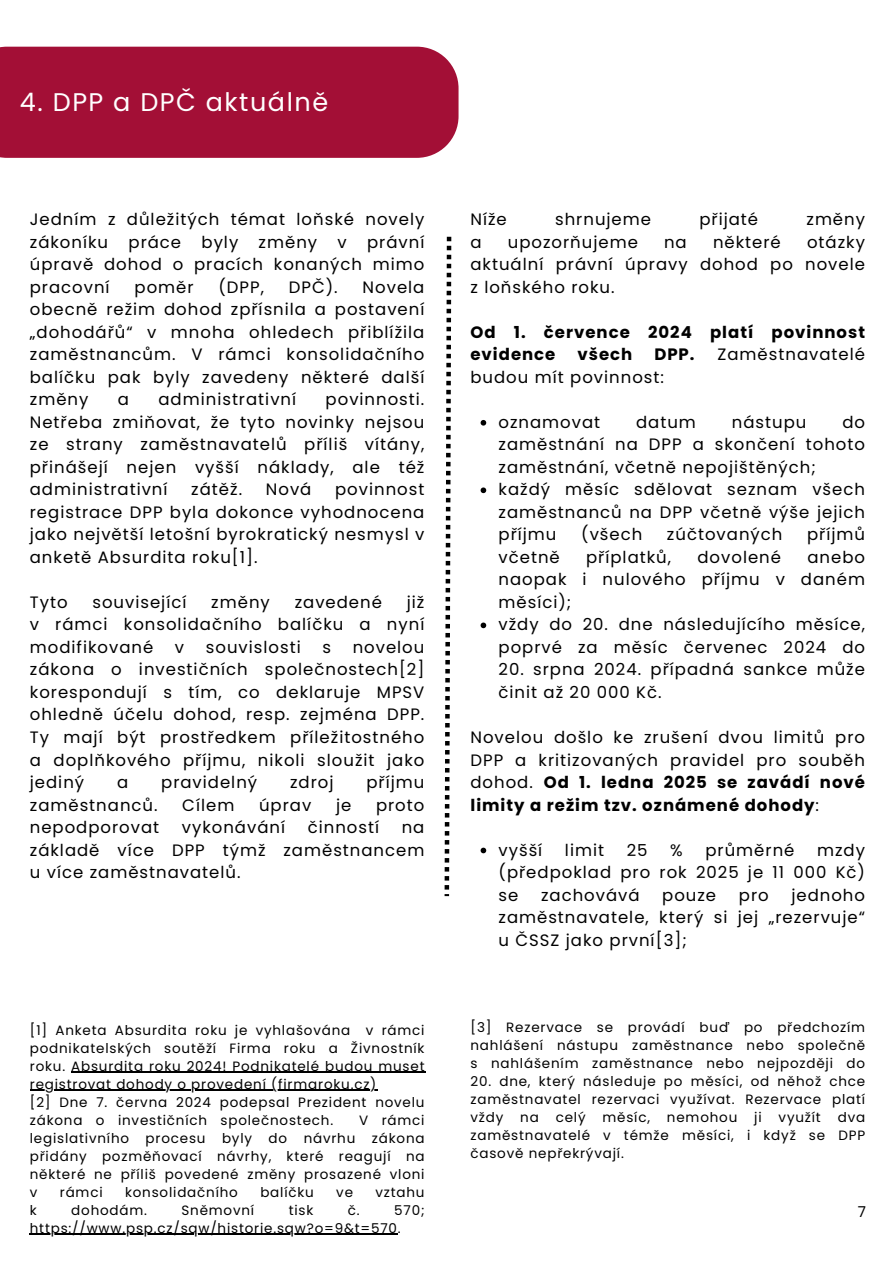
<style>
.page{position:relative;width:894px;height:1264px;background:#fff}
.page>*{position:absolute;margin:0;border:0;box-sizing:border-box;transform-origin:0 0}
.t1{font:25.5px "Poppins";letter-spacing:.06em;color:#fff}
.t2{font:16.5px/22.5px "Poppins";letter-spacing:.06em;color:#000;text-align:justify}
.t3{font:700 16.5px/22.5px "Poppins";letter-spacing:.06em;color:#000}
.t4{font:15px "Poppins";color:#000}
.t5{font:13.5px/18px "Poppins";letter-spacing:.06em;color:#000;text-align:justify}
.s1{font-weight:700}
</style>
<div class="page">
<div style="left:0;top:47px;width:458px;height:111px;background:#a30f36"></div>
<hr style="left:71px;top:1071px;width:354px;height:1px;background:#000">
<hr style="left:30px;top:1089px;width:347px;height:1px;background:#000">
<hr style="left:30px;top:1233px;width:368px;height:1px;background:#000">
<svg style="left:444px;top:237px;width:7px;height:659px"></svg>
<svg style="left:480px;top:420px;width:6px;height:5px"></svg>
<svg style="left:480px;top:487px;width:6px;height:6px"></svg>
<svg style="left:480px;top:622px;width:6px;height:6px"></svg>
<svg style="left:480px;top:847px;width:6px;height:6px"></svg>
<h1 class="t1" style="left:20px;top:84px;width:309px">4. DPP a DPČ aktuálně</h1>
<h2 class="t2" style="left:30px;top:208px;width:396px">Jedním z důležitých témat loňské novely zákoníku práce byly změny v právní úpravě dohod o pracích konaných mimo pracovní</h2>
<h2 class="t2" style="left:134px;top:276px;width:61px">poměr</h2>
<h2 class="t2" style="left:218px;top:276px;width:47px">(DPP,</h2>
<h2 class="t2" style="left:289px;top:276px;width:50px">DPČ).</h2>
<h2 class="t2" style="left:30px;top:276px;width:396px;text-indent:332px">Novela obecně režim dohod zpřísnila a postavení „dohodářů“ v mnoha ohledech přiblížila zaměstnancům. V rámci konsolidačního balíčku pak byly zavedeny některé další změny</h2>
<h2 class="t2" style="left:118px;top:388px;width:13px">a</h2>
<h2 class="t2" style="left:158px;top:388px;width:139px">administrativní</h2>
<h2 class="t2" style="left:30px;top:388px;width:396px;text-indent:296px">povinnosti.<br>Netřeba zmiňovat, že tyto novinky nejsou ze strany zaměstnavatelů příliš vítány, přinášejí nejen vyšší náklady, ale též administrativní</h2>
<h2 class="t2" style="left:191px;top:478px;width:52px">zátěž.</h2>
<h2 class="t2" style="left:266px;top:478px;width:47px">Nová</h2>
<h2 class="t2" style="left:30px;top:478px;width:396px;text-indent:305px">povinnost registrace DPP byla dokonce vyhodnocena jako největší letošní byrokratický nesmysl v anketě Absurdita roku[1].</h2>
<h2 class="t2" style="left:30px;top:591px;width:39px">Tyto</h2>
<h2 class="t2" style="left:92px;top:591px;width:95px">související</h2>
<h2 class="t2" style="left:211px;top:591px;width:60px">změny</h2>
<h2 class="t2" style="left:294px;top:591px;width:89px">zavedené</h2>
<h2 class="t2" style="left:30px;top:591px;width:396px;text-indent:377px">již v rámci konsolidačního balíčku a nyní modifikované</h2>
<h2 class="t2" style="left:175px;top:636px;width:11px">v</h2>
<h2 class="t2" style="left:206px;top:636px;width:96px">souvislosti</h2>
<h2 class="t2" style="left:322px;top:636px;width:10px">s</h2>
<h2 class="t2" style="left:30px;top:636px;width:396px;text-indent:323px">novelou zákona o investičních společnostech[2] korespondují s tím, co deklaruje MPSV ohledně účelu dohod, resp. zejména DPP.<br>Ty mají být prostředkem příležitostného a doplňkového příjmu, nikoli sloužit jako jediný</h2>
<h2 class="t2" style="left:117px;top:771px;width:13px">a</h2>
<h2 class="t2" style="left:161px;top:771px;width:97px">pravidelný</h2>
<h2 class="t2" style="left:290px;top:771px;width:45px">zdroj</h2>
<h2 class="t2" style="left:366px;top:771px;width:59px">příjmu</h2>
<h2 class="t2" style="left:30px;top:793px;width:129px">zaměstnanců.</h2>
<h2 class="t2" style="left:182px;top:793px;width:54px">Cílem</h2>
<h2 class="t2" style="left:259px;top:793px;width:54px">úprav</h2>
<h2 class="t2" style="left:336px;top:793px;width:17px">je</h2>
<h2 class="t2" style="left:376px;top:793px;width:50px">proto</h2>
<h2 class="t2" style="left:30px;top:816px;width:131px">nepodporovat</h2>
<h2 class="t2" style="left:182px;top:816px;width:105px">vykonávání</h2>
<h2 class="t2" style="left:307px;top:816px;width:73px">činností</h2>
<h2 class="t2" style="left:30px;top:816px;width:396px;text-indent:372px">na základě více DPP týmž zaměstnancem u více zaměstnavatelů.</h2>
<p class="t5" style="left:30px;top:1020px;width:396px">[1] Anketa Absurdita roku je vyhlašována v rámci podnikatelských soutěží Firma roku a Živnostník roku. Absurdita roku 2024! Podnikatelé budou muset</p>
<p class="t5" style="left:30px;top:1074px;width:396px;text-align:left">registrovat dohody o provedení (firmaroku.cz)<br>[2] Dne 7. června 2024 podepsal Prezident novelu zákona o investičních společnostech.</p>
<p class="t5" style="left:30px;top:1110px;width:396px;text-indent:329px">V rámci legislativního procesu byly do návrhu zákona přidány pozměňovací návrhy, které reagují na</p>
<h2 class="t5" style="left:30px;top:1164px;width:396px">některé ne příliš povedené změny prosazené vloni v</h2>
<h2 class="t5" style="left:60px;top:1182px;width:44px">rámci</h2>
<h2 class="t5" style="left:125px;top:1182px;width:114px">konsolidačního</h2>
<h2 class="t5" style="left:260px;top:1182px;width:55px">balíčku</h2>
<h2 class="t5" style="left:336px;top:1182px;width:18px">ve</h2>
<h2 class="t5" style="left:375px;top:1182px;width:51px">vztahu</h2>
<h2 class="t5" style="left:30px;top:1200px;width:8px">k</h2>
<h2 class="t5" style="left:71px;top:1200px;width:77px">dohodám.</h2>
<h2 class="t5" style="left:181px;top:1200px;width:74px">Sněmovní</h2>
<h2 class="t5" style="left:289px;top:1200px;width:26px">tisk</h2>
<h2 class="t5" style="left:348px;top:1200px;width:13px">č.</h2>
<h2 class="t5" style="left:394px;top:1200px;width:32px">570;</h2>
<h2 class="t5" style="left:30px;top:1218px;width:372px">https://www.psp.cz/sqw/historie.sqw?o=9&amp;t=570.</h2>
<p class="t2" style="left:470px;top:208px;width:38px">Níže</p>
<p class="t2" style="left:555px;top:208px;width:97px">shrnujeme</p>
<p class="t2" style="left:699px;top:208px;width:60px">přijaté</p>
<p class="t2" style="left:806px;top:208px;width:60px">změny</p>
<p class="t2" style="left:470px;top:231px;width:13px">a</p>
<p class="t2" style="left:507px;top:231px;width:131px">upozorňujeme</p>
<p class="t2" style="left:664px;top:231px;width:24px">na</p>
<p class="t2" style="left:712px;top:231px;width:69px">některé</p>
<p class="t2" style="left:470px;top:231px;width:396px;text-indent:336px">otázky aktuální právní úpravy dohod po novele z loňského roku.</p>
<p class="t3" style="left:470px;top:321px;width:396px">Od 1. července 2024 platí povinnost evidence</p>
<p class="t3" style="left:577px;top:343px;width:56px">všech</p>
<p class="t3" style="left:654px;top:343px;width:42px">DPP.</p>
<p class="t2" style="left:717px;top:343px;width:149px">Zaměstnavatelé</p>
<p class="t2" style="left:470px;top:366px;width:195px">budou mít povinnost:</p>
<p class="t2" style="left:498px;top:411px;width:103px">oznamovat</p>
<p class="t2" style="left:636px;top:411px;width:61px">datum</p>
<p class="t2" style="left:731px;top:411px;width:76px">nástupu</p>
<p class="t2" style="left:498px;top:411px;width:368px;text-indent:344px">do zaměstnání na DPP a skončení tohoto zaměstnání, včetně nepojištěných;</p>
<h2 class="t2" style="left:498px;top:478px;width:368px">každý měsíc sdělovat seznam všech zaměstnanců na DPP včetně výše jejich příjmu</h2>
<h2 class="t2" style="left:581px;top:523px;width:63px">(všech</h2>
<h2 class="t2" style="left:666px;top:523px;width:117px">zúčtovaných</h2>
<h2 class="t2" style="left:806px;top:523px;width:59px">příjmů</h2>
<h2 class="t2" style="left:498px;top:546px;width:63px">včetně</h2>
<h2 class="t2" style="left:586px;top:546px;width:86px">příplatků,</h2>
<h2 class="t2" style="left:697px;top:546px;width:85px">dovolené</h2>
<h2 class="t2" style="left:498px;top:546px;width:368px;text-indent:309px">anebo naopak i nulového příjmu v daném měsíci);</h2>
<p class="t2" style="left:498px;top:613px;width:368px">vždy do 20. dne následujícího měsíce, poprvé za měsíc červenec 2024 do</p>
<p class="t2" style="left:498px;top:658px;width:368px">20. srpna 2024. případná sankce může činit až 20 000 Kč.</p>
<p class="t2" style="left:470px;top:726px;width:396px">Novelou došlo ke zrušení dvou limitů pro DPP a kritizovaných pravidel pro souběh dohod. <span class="s1">Od 1. ledna 2025 se zavádí nové limity a režim tzv. oznámené dohody</span>:</p>
<p class="t2" style="left:498px;top:838px;width:45px">vyšší</p>
<p class="t2" style="left:565px;top:838px;width:41px">limit</p>
<p class="t2" style="left:626px;top:838px;width:22px">25</p>
<p class="t2" style="left:670px;top:838px;width:14px">%</p>
<p class="t2" style="left:705px;top:838px;width:90px">průměrné</p>
<p class="t2" style="left:498px;top:838px;width:368px;text-indent:318px">mzdy (předpoklad pro rok 2025 je 11 000 Kč) se</p>
<p class="t2" style="left:541px;top:883px;width:100px">zachovává</p>
<p class="t2" style="left:662px;top:883px;width:55px">pouze</p>
<p class="t2" style="left:738px;top:883px;width:31px">pro</p>
<p class="t2" style="left:498px;top:883px;width:368px;text-indent:293px">jednoho zaměstnavatele, který si jej „rezervuje“ u ČSSZ jako první[3];</p>
<p class="t5" style="left:470px;top:1018px;width:396px">[3] Rezervace se provádí buď po předchozím nahlášení nástupu zaměstnance nebo společně s nahlášením zaměstnance nebo nejpozději do</p>
<p class="t5" style="left:470px;top:1072px;width:396px">20. dne, který následuje po měsíci, od něhož chce zaměstnavatel rezervaci využívat. Rezervace platí vždy na celý měsíc, nemohou ji využít dva zaměstnavatelé v témže měsíci, i když se DPP časově nepřekrývají.</p>
<p class="t4" style="left:857px;top:1201px;width:10px">7</p>
</div>
